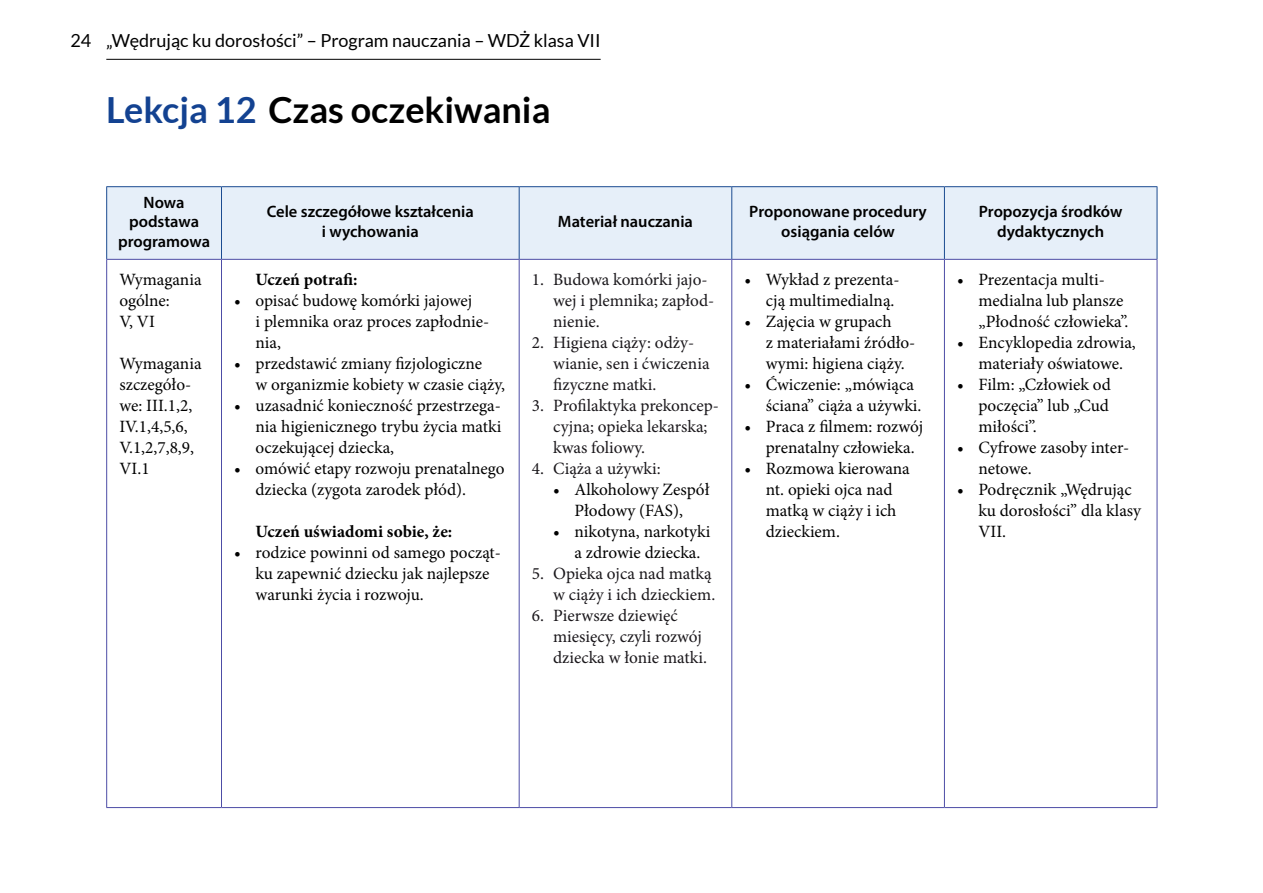
<style>
.page{position:relative;width:1263px;height:893px;background:#fff}
.page>*{position:absolute;margin:0;border:0;box-sizing:border-box;transform-origin:0 0}
.t1{font:700 36px "Lato";color:#000}
.t2{font:18px "Lato";color:#000}
.t3{font:17.25px/21px "Minion Pro";color:#000}
.t4{font:17.25px/21px "Minion Pro";color:#1a171b}
.t5{font:700 17.25px "Minion Pro";color:#000}
.t6{font:600 16.5px/19.5px "Myriad Pro";color:#000;text-align:center}
.s1{color:#134291}
</style>
<div class="page">
<hr style="left:106px;top:59px;width:495px;height:1px;background:#000">
<div style="left:107px;top:187px;width:1050px;height:72px;background:#e6eff9"></div>
<hr style="left:221px;top:187px;width:1px;height:72px;background:#1b4b91">
<hr style="left:519px;top:187px;width:1px;height:72px;background:#1b4b91">
<hr style="left:731px;top:187px;width:1px;height:72px;background:#1b4b91">
<hr style="left:944px;top:187px;width:1px;height:72px;background:#1b4b91">
<hr style="left:221px;top:260px;width:1px;height:547px;background:#4d4da6">
<hr style="left:519px;top:260px;width:1px;height:547px;background:#4d4da6">
<hr style="left:731px;top:260px;width:1px;height:547px;background:#4d4da6">
<hr style="left:944px;top:260px;width:1px;height:547px;background:#4d4da6">
<hr style="left:106px;top:186px;width:115px;height:1px;background:#1b4b91">
<hr style="left:106px;top:187px;width:1px;height:72px;background:#1b4b91">
<hr style="left:221px;top:186px;width:298px;height:1px;background:#1b4b91">
<hr style="left:519px;top:186px;width:213px;height:1px;background:#1b4b91">
<hr style="left:732px;top:186px;width:212px;height:1px;background:#1b4b91">
<hr style="left:944px;top:186px;width:213px;height:1px;background:#1b4b91">
<hr style="left:1157px;top:187px;width:1px;height:72px;background:#1b4b91">
<hr style="left:106px;top:259px;width:115px;height:1px;background:#4d4da6">
<hr style="left:106px;top:260px;width:1px;height:547px;background:#4d4da6">
<hr style="left:221px;top:259px;width:298px;height:1px;background:#4d4da6">
<hr style="left:519px;top:259px;width:213px;height:1px;background:#4d4da6">
<hr style="left:732px;top:259px;width:212px;height:1px;background:#4d4da6">
<hr style="left:944px;top:259px;width:213px;height:1px;background:#4d4da6">
<hr style="left:1157px;top:260px;width:1px;height:547px;background:#4d4da6">
<hr style="left:106px;top:807px;width:115px;height:1px;background:#4d4da6">
<hr style="left:221px;top:807px;width:298px;height:1px;background:#4d4da6">
<hr style="left:519px;top:807px;width:213px;height:1px;background:#4d4da6">
<hr style="left:732px;top:807px;width:212px;height:1px;background:#4d4da6">
<hr style="left:944px;top:807px;width:213px;height:1px;background:#4d4da6">
<p class="t2" style="left:71px;top:31px;width:532px">24 „Wędrując ku dorosłości” – Program nauczania – WDŻ klasa VII</p>
<h1 class="t1" style="left:106px;top:89px;width:446px"><span class="s1">Lekcja 12</span> Czas oczekiwania</h1>
<p class="t6" style="left:118px;top:192px;width:93px">Nowa podstawa programowa</p>
<p class="t6" style="left:267px;top:202px;width:209px">Cele szczegółowe kształcenia i wychowania</p>
<p class="t6" style="left:558px;top:211px;width:136px">Materiał nauczania</p>
<p class="t6" style="left:749px;top:202px;width:179px">Proponowane procedury osiągania celów</p>
<p class="t6" style="left:979px;top:202px;width:145px">Propozycja środków dydaktycznych</p>
<p class="t3" style="left:119px;top:269px;width:84px">Wymagania ogólne:<br>V, VI</p>
<p class="t3" style="left:119px;top:353px;width:84px">Wymagania szczegóło&shy;we: III.1,2,<br>IV.1,4,5,6,<br>V.1,2,7,8,9,<br>VI.1</p>
<p class="t3" style="left:978px;top:269px;width:152px;text-indent:-21px">• Prezentacja multi&shy;medialna lub plansze „Płodność człowieka”.</p>
<p class="t3" style="left:957px;top:332px;width:180px;text-align:center">• Encyklopedia zdrowia, materiały oświatowe.</p>
<p class="t3" style="left:978px;top:374px;width:134px;text-align:justify;text-indent:-21px">• Film: „Człowiek od poczęcia” lub „Cud miłości”.</p>
<p class="t3" style="left:978px;top:437px;width:152px;text-indent:-21px">• Cyfrowe zasoby inter&shy;netowe.</p>
<p class="t3" style="left:978px;top:479px;width:164px;text-indent:-21px">• Podręcznik „Wędrując ku dorosłości” dla klasy<br>VII.</p>
<p class="t3" style="left:744px;top:269px;width:156px;text-align:right">• Wykład z prezenta&shy;cją multimedialną.</p>
<p class="t3" style="left:766px;top:311px;width:151px;text-indent:-21px">• Zajęcia w grupach<br>z materiałami źródło&shy;wymi: higiena ciąży.</p>
<p class="t3" style="left:766px;top:374px;width:157px;text-indent:-21px">• Ćwiczenie: „mówiąca ściana” ciąża a używki.</p>
<p class="t3" style="left:766px;top:416px;width:159px;text-indent:-21px">• Praca z filmem: rozwój prenatalny człowieka.</p>
<p class="t3" style="left:766px;top:458px;width:146px;text-indent:-21px">• Rozmowa kierowana nt. opieki ojca nad matką w ciąży i ich dzieckiem.</p>
<p class="t4" style="left:553px;top:269px;width:163px;text-indent:-21px">1. Budowa komórki jajo&shy;wej i plemnika; zapłod&shy;nienie.</p>
<p class="t4" style="left:553px;top:332px;width:158px;text-indent:-21px">2. Higiena ciąży: odży&shy;wianie, sen i ćwiczenia fizyczne matki.</p>
<p class="t4" style="left:553px;top:395px;width:167px;text-indent:-21px">3. Profilaktyka prekoncep&shy;cyjna; opieka lekarska; kwas foliowy.</p>
<p class="t4" style="left:532px;top:458px;width:130px">4. Ciąża a używki:</p>
<p class="t3" style="left:553px;top:479px;width:158px;text-align:center">• Alkoholowy Zespół<br>Płodowy (FAS),</p>
<p class="t3" style="left:574px;top:521px;width:137px;text-indent:-21px">• nikotyna, narkotyki a zdrowie dziecka.</p>
<p class="t4" style="left:532px;top:563px;width:185px;text-align:right">5. Opieka ojca nad matką w ciąży i ich dzieckiem.</p>
<p class="t4" style="left:553px;top:605px;width:155px;text-indent:-21px">6. Pierwsze dziewięć miesięcy, czyli rozwój dziecka w łonie matki.</p>
<p class="t5" style="left:255px;top:267px;width:103px">Uczeń potrafi:</p>
<p class="t3" style="left:255px;top:290px;width:235px;text-indent:-21px">• opisać budowę komórki jajowej<br>i plemnika oraz proces zapłodnie&shy;nia,</p>
<p class="t3" style="left:255px;top:353px;width:251px;text-indent:-21px">• przedstawić zmiany fizjologiczne<br>w organizmie kobiety w czasie ciąży,</p>
<p class="t3" style="left:255px;top:395px;width:247px;text-align:justify;text-indent:-21px">• uzasadnić konieczność przestrzega&shy;nia higienicznego trybu życia matki oczekującej dziecka,</p>
<p class="t3" style="left:255px;top:458px;width:250px;text-indent:-21px">• omówić etapy rozwoju prenatalnego dziecka (zygota zarodek płód).</p>
<p class="t5" style="left:255px;top:519px;width:198px">Uczeń uświadomi sobie, że:</p>
<p class="t3" style="left:255px;top:542px;width:247px;text-indent:-21px">• rodzice powinni od samego począt&shy;ku zapewnić dziecku jak najlepsze warunki życia i rozwoju.</p>
</div>
